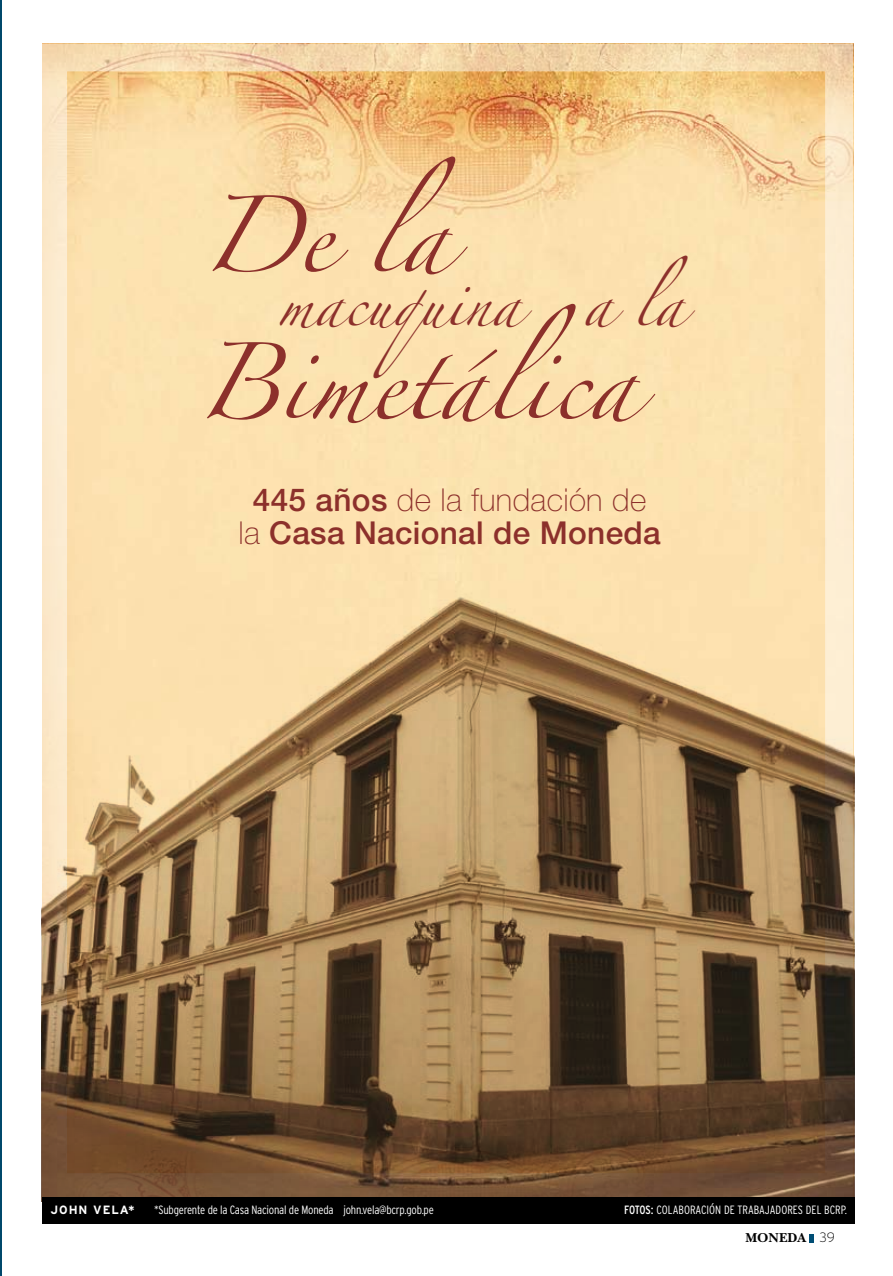
<style>
.page{position:relative;width:893px;height:1276px;background:#fff}
.page>*{position:absolute;margin:0;border:0;box-sizing:border-box;transform-origin:0 0}
.t1{font:68.1px/147.3px "Zapfino";color:#8c302b}
.t2{font:41.4px "Zapfino";color:#8c302b}
.t3{font:500 31.65px/32.8px "Helvetica Neue";letter-spacing:.01em;color:#8c302b;text-align:center}
.t4{font:13.5px "New Baskerville Bold SC";color:#000}
.t5{font:300 condensed 12px "Interstate";letter-spacing:-.02em;color:#fff}
.t6{font:300 condensed 12px "Interstate";color:#fff}
.t7{font:700 12px "Interstate";letter-spacing:.075em;color:#fff}
.s1{font-weight:100}
.s2{font-weight:400}
.s3{font-family:"Interstate";font-weight:200}
</style>
<div class="page">
<svg style="left:809px;top:1234px;width:4px;height:8px"></svg>
<hr style="left:0;top:0;width:2px;height:1276px;background:#00486b">
<img style="left:42px;top:43px;width:811px;height:522px">
<div style="left:39px;top:44px;width:814px;height:1157px;border:28px solid #fff"></div>
<img style="left:42px;top:565px;width:812px;height:632px">
<div style="left:42px;top:1197px;width:812px;height:27px;background:#000"></div>
<h1 class="t1" style="left:196px;top:173px;width:443px">D e la<br>Bimetálica</h1>
<h2 class="t2" style="left:583px;top:286px;width:106px">a la</h2>
<h2 class="t2" style="left:278px;top:286px;width:245px">macuquina</h2>
<h3 class="t3" style="left:238px;top:483px;width:424px">445 años <span class="s1">de la fundación de la</span> Casa Nacional de Moneda</h3>
<p class="t7" style="left:51px;top:1203px;width:85px">JOHN VELA*</p>
<p class="t5" style="left:154px;top:1203px;width:281px">*Subgerente de la Casa Nacional de Moneda john.vela@bcrp.gob.pe</p>
<p class="t6" style="left:624px;top:1203px;width:224px"><span class="s2">FOTOS:</span> COLABORACIÓN DE TRABAJADORES DEL BCRP.</p>
<p class="t4" style="left:745px;top:1230px;width:91px">MONEDA <span class="s3">39</span></p>
</div>
